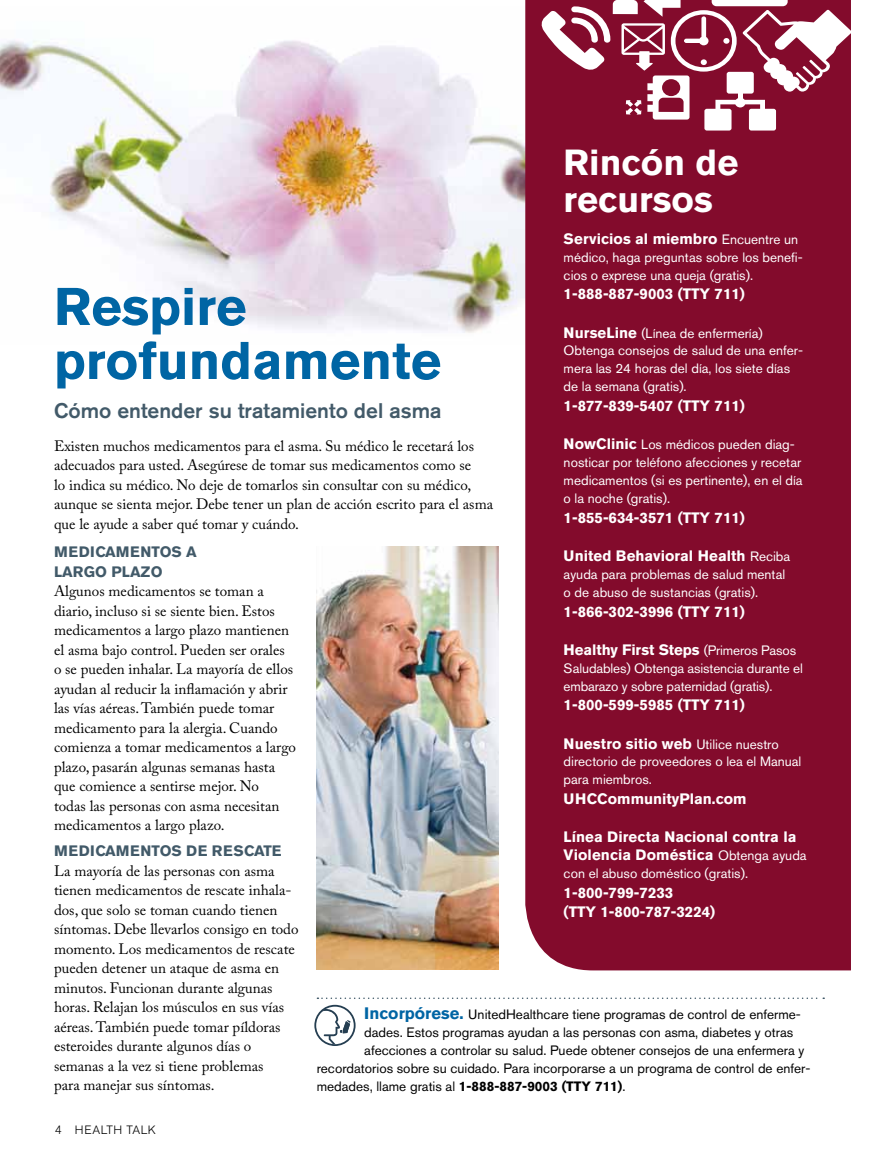
<style>
.page{position:relative;width:878px;height:1161px;background:#fff}
.page>*{position:absolute;margin:0;border:0;box-sizing:border-box;transform-origin:0 0}
.t1{font:700 52.5px/54px "Akzidenz Grotesk BE";color:#0065a4}
.t2{font:700 36px/37.5px "Akzidenz Grotesk BE";color:#fff}
.t3{font:500 21px "Akzidenz Grotesk BE";color:#425a69}
.t4{font:15px/19.5px "Adobe Caslon Pro";color:#000}
.t5{font:700 15px/18px "Akzidenz Grotesk BE";color:#fff}
.t6{font:700 15px/19.5px "Akzidenz Grotesk BE";letter-spacing:.02em;color:#425a69}
.t7{font:13.5px/18px "Akzidenz Grotesk BE";color:#fff}
.t8{font:13.5px "Akzidenz Grotesk BE";color:#000}
.t9{font:300 12px "Akzidenz Grotesk BE";letter-spacing:.05em;color:#000}
.s1{font-weight:400;font-size:13.5px}
.s2{font-weight:700;font-size:15px}
.s3{font-weight:700;font-size:16.5px;color:#0065a4}
.s4{font-weight:700}
</style>
<div class="page">
<img style="left:0;top:40px;width:525px;height:293px">
<svg style="left:317px;top:998px;width:507px;height:1px"></svg>
<svg style="left:314px;top:1005px;width:41px;height:41px"></svg>
<img style="left:316px;top:546px;width:182px;height:424px">
<div style="left:525px;top:0;width:325px;height:970px;background:#830b2c"></div>
<div style="left:749px;top:109px;width:27px;height:22px;background:#fff;border-radius:2px"></div>
<div style="left:704px;top:109px;width:27px;height:22px;background:#fff;border-radius:2px"></div>
<svg style="left:540px;top:0;width:310px;height:120px"></svg>
<h2 class="t2" style="left:563px;top:143px;width:176px">Rincón de recursos</h2>
<p class="t5" style="left:563px;top:230px;width:236px">Servicios al miembro <span class="s1">Encuentre un</span></p>
<p class="t7" style="left:563px;top:248px;width:241px">médico, haga preguntas sobre los benefi&shy;cios o exprese una queja (gratis).</p>
<p class="t5" style="left:563px;top:285px;width:183px">1-888-887-9003 (TTY 711)</p>
<p class="t7" style="left:563px;top:324px;width:241px"><span class="s2">NurseLine</span> (Línea de enfermería)<br>Obtenga consejos de salud de una enfer&shy;mera las 24 horas del día, los siete días de la semana (gratis).</p>
<p class="t5" style="left:563px;top:397px;width:183px">1-877-839-5407 (TTY 711)</p>
<p class="t7" style="left:563px;top:435px;width:240px"><span class="s2">NowClinic</span> Los médicos pueden diag&shy;nosticar por teléfono afecciones y recetar medicamentos (si es pertinente), en el día o la noche (gratis).</p>
<p class="t5" style="left:563px;top:509px;width:183px">1-855-634-3571 (TTY 711)</p>
<p class="t5" style="left:563px;top:547px;width:228px">United Behavioral Health <span class="s1">Reciba</span></p>
<p class="t7" style="left:563px;top:565px;width:223px">ayuda para problemas de salud mental o de abuso de sustancias (gratis).</p>
<p class="t5" style="left:563px;top:602px;width:183px">1-866-302-3996 (TTY 711)</p>
<p class="t5" style="left:563px;top:641px;width:234px">Healthy First Steps <span class="s1">(Primeros Pasos</span></p>
<p class="t7" style="left:563px;top:659px;width:241px">Saludables) Obtenga asistencia durante el embarazo y sobre paternidad (gratis).</p>
<p class="t5" style="left:563px;top:696px;width:183px">1-800-599-5985 (TTY 711)</p>
<p class="t5" style="left:563px;top:734px;width:217px">Nuestro sitio web <span class="s1">Utilice nuestro</span></p>
<p class="t7" style="left:563px;top:753px;width:239px">directorio de proveedores o lea el Manual para miembros.</p>
<p class="t5" style="left:563px;top:790px;width:184px">U HCCommunityPlan.com</p>
<p class="t5" style="left:563px;top:828px;width:244px">Línea Directa Nacional contra la<br>Violencia Doméstica <span class="s1">Obtenga ayuda</span></p>
<p class="t7" style="left:563px;top:864px;width:186px">con el abuso doméstico (gratis).</p>
<p class="t5" style="left:563px;top:883px;width:153px;line-height:19.5px">1-800-799-7233<br>(TTY 1-800-787-3224)</p>
<h1 class="t1" style="left:54px;top:280px;width:389px">Respire profundamente</h1>
<h3 class="t3" style="left:54px;top:397px;width:389px">Cómo entender su tratamiento del asma</h3>
<p class="t4" style="left:54px;top:436px;width:440px">Existen muchos medicamentos para el asma. Su médico le recetará los adecuados para usted. Asegúrese de tomar sus medicamentos como se<br>lo indica su médico. No deje de tomarlos sin consultar con su médico, aunque se sienta mejor. Debe tener un plan de acción escrito para el asma que le ayude a saber qué tomar y cuándo.</p>
<p class="t6" style="left:54px;top:542px;width:144px">MEDICAMENTOS A<br>LARGO PLAZO</p>
<p class="t4" style="left:54px;top:581px;width:243px">Algunos medicamentos se toman a diario, incluso si se siente bien. Estos medicamentos a largo plazo mantienen el asma bajo control. Pueden ser orales o se pueden inhalar. La mayoría de ellos ayudan al reducir la inflamación y abrir las vías aéreas. También puede tomar medicamento para la alergia. Cuando comienza a tomar medicamentos a largo plazo, pasarán algunas semanas hasta que comience a sentirse mejor. No<br>todas las personas con asma necesitan medicamentos a largo plazo.</p>
<p class="t6" style="left:54px;top:842px;width:229px">MEDICAMENTOS DE RESCATE</p>
<p class="t4" style="left:54px;top:861px;width:246px">La mayoría de las personas con asma tienen medicamentos de rescate inhala&shy;dos, que solo se toman cuando tienen síntomas. Debe llevarlos consigo en todo momento. Los medicamentos de rescate pueden detener un ataque de asma en minutos. Funcionan durante algunas horas. Relajan los músculos en sus vías aéreas. También puede tomar píldoras esteroides durante algunos días o semanas a la vez si tiene problemas<br>para manejar sus síntomas.</p>
<p class="t8" style="left:364px;top:1006px;width:438px"><span class="s3">Incorpórese.</span> UnitedHealthcare tiene programas de control de enferme-</p>
<p class="t8" style="left:364px;top:1024px;width:430px">dades. Estos programas ayudan a las personas con asma, diabetes y otras</p>
<p class="t8" style="left:364px;top:1042px;width:441px">afecciones a controlar su salud. Puede obtener consejos de una enfermera y</p>
<p class="t8" style="left:317px;top:1060px;width:495px">recordatorios sobre su cuidado. Para incorporarse a un programa de control de enfer-</p>
<p class="t8" style="left:317px;top:1078px;width:310px">medades, llame gratis al <span class="s4">1-888-887-9003 (TTY 711)</span>.</p>
<p class="t9" style="left:55px;top:1123px;width:103px">4 HEALTH TALK</p>
</div>
